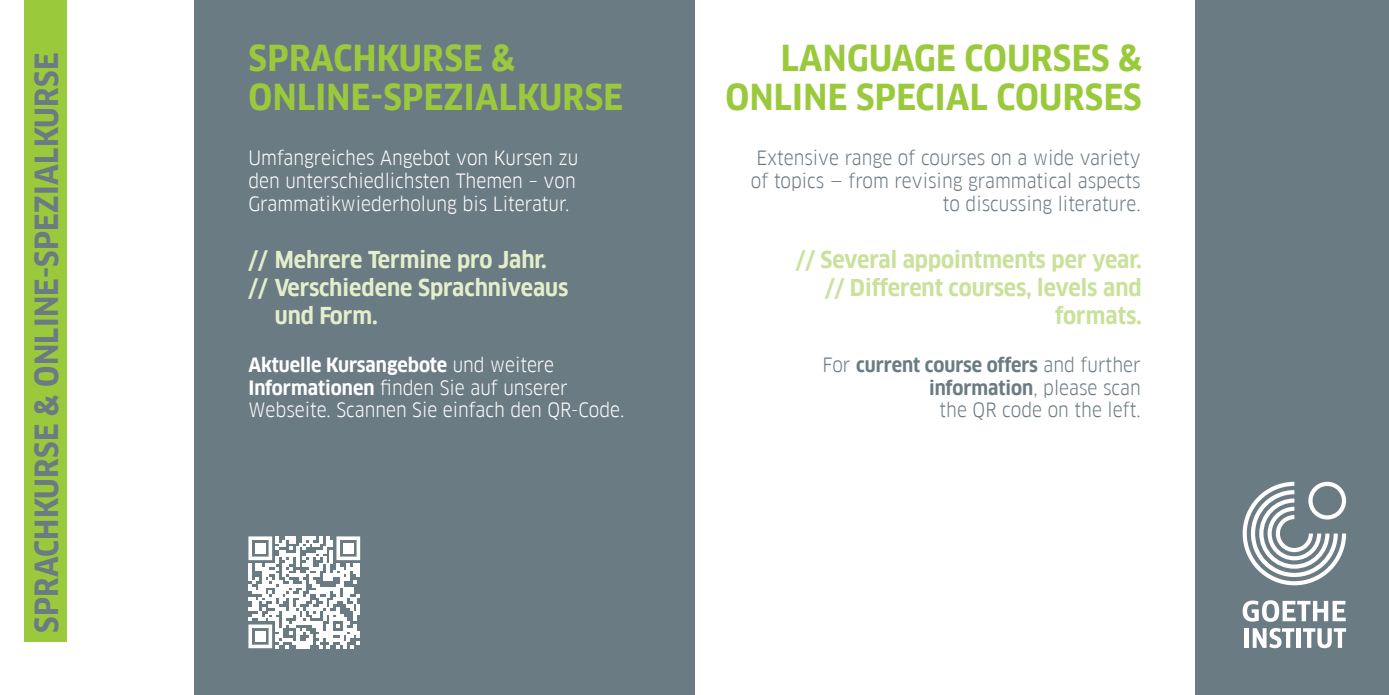
<style>
.page{position:relative;width:1389px;height:695px;background:#fff}
.page>*{position:absolute;margin:0;border:0;box-sizing:border-box;transform-origin:0 0}
.t1{font:700 35px/38.5px "Goethe FF Clan";letter-spacing:.01em;color:#9aca3c}
.t2{font:700 31.32px "Goethe FF Clan";letter-spacing:.01em;color:#6b7b84}
.t3{font:700 22.75px/28px "Goethe FF Clan";color:#cae19b;text-align:right}
.t4{font:700 22.75px "Goethe FF Clan";color:#e3efcb}
.t5{font:19.25px/22.8px "Goethe FF Clan";color:#fff}
.t6{font:19.25px/22.8px "Goethe FF Clan";color:#6b7b84;text-align:right}
.s1{font-weight:700}
</style>
<div class="page">
<div style="left:194px;top:0;width:500px;height:694px;background:#6b7b84"></div>
<div style="left:1196px;top:0;width:193px;height:694px;background:#6b7b84"></div>
<div style="left:25px;top:0;width:42px;height:641px;background:#9aca3c"></div>
<svg style="left:1243px;top:481px;width:103px;height:104px"></svg>
<svg style="left:1243px;top:600px;width:103px;height:21px"></svg>
<hr style="left:1244px;top:628px;width:4px;height:19px;background:#fff">
<svg style="left:1253px;top:628px;width:41px;height:20px"></svg>
<hr style="left:1297px;top:628px;width:4px;height:19px;background:#fff">
<svg style="left:1303px;top:628px;width:43px;height:20px"></svg>
<svg style="left:248px;top:536px;width:112px;height:112px"></svg>
<div style="left:255px;top:543px;width:10px;height:10px;background:#fff"></div>
<div style="left:343px;top:543px;width:10px;height:10px;background:#fff"></div>
<div style="left:255px;top:631px;width:10px;height:10px;background:#fff"></div>
<h2 class="t2" style="left:29px;top:632px;width:581px;rotate:-90deg">SPRACHKURSE &amp; ONLINE-SPEZIALKURSE</h2>
<h1 class="t1" style="left:249px;top:39px;width:376px">SPRACHKURSE &amp;<br>ONLINE-SPEZIALKURSE</h1>
<h1 class="t1" style="left:725px;top:39px;width:418px;text-align:right">LANGUAGE COURSES &amp;<br>ONLINE SPECIAL COURSES</h1>
<p class="t5" style="left:248px;top:146px;width:331px">Umfangreiches Angebot von Kursen zu den unterschiedlichsten Themen – von<br>Grammatikwiederholung bis Literatur.</p>
<p class="t6" style="left:751px;top:146px;width:391px">Extensive range of courses on a wide variety of topics — from revising grammatical aspects to discussing literature.</p>
<p class="t4" style="left:248px;top:246px;width:300px">// Mehrere Termine pro Jahr.</p>
<p class="t4" style="left:248px;top:274px;width:322px">// Verschiedene Sprachniveaus</p>
<p class="t4" style="left:275px;top:302px;width:105px">und Form.</p>
<p class="t3" style="left:796px;top:245px;width:348px">// Several appointments per year. // Different courses, levels and formats.</p>
<p class="t5" style="left:248px;top:353px;width:378px"><span class="s1">Aktuelle Kursangebote</span> und weitere<br><span class="s1">Informationen</span> finden Sie auf unserer<br>Webseite. Scannen Sie einfach den QR-Code.</p>
<p class="t6" style="left:822px;top:353px;width:320px">For <span class="s1">current course offers</span> and further <span class="s1">information</span>, please scan<br>the QR code on the left.</p>
</div>
